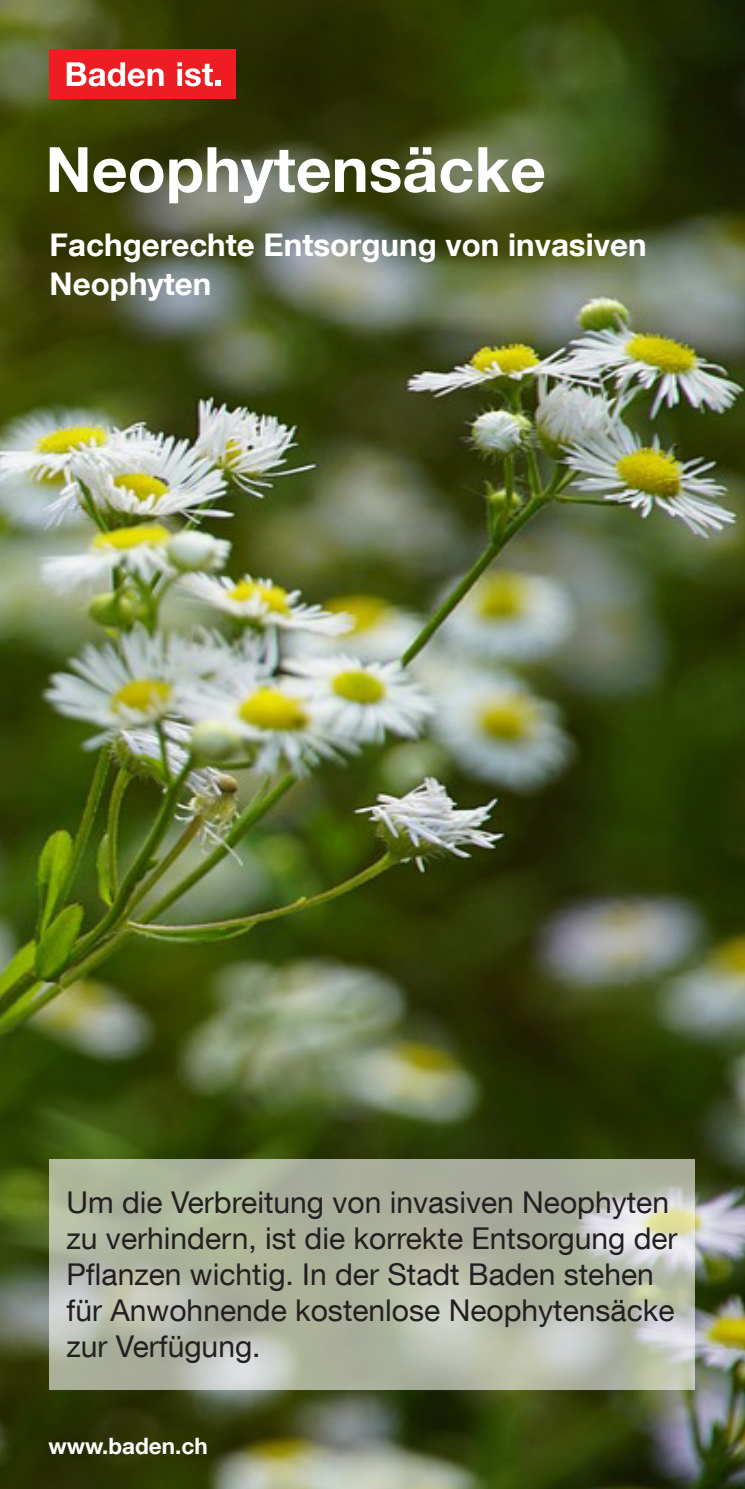
<style>
.page{position:relative;width:745px;height:1489px;background:#fff}
.page>*{position:absolute;margin:0;border:0;box-sizing:border-box;transform-origin:0 0}
.t1{font:700 62.5px "Helvetica Neue LT Com";color:#fff}
.t2{font:700 31.25px/39px "Helvetica Neue LT Com";color:#fff}
.t3{font:30px/36px "Helvetica Neue LT Com";color:#231f20}
.t4{font:700 22.5px "Helvetica Neue LT Com";color:#fff}
</style>
<div class="page">
<img style="left:0;top:0;width:744px;height:1488px">
<svg style="left:50px;top:1159px;width:644px;height:230px;background:#b3b9a6"></svg>
<div style="left:50px;top:50px;width:186px;height:49px;background:#ee1d23"></div>
<svg style="left:67px;top:62px;width:96px;height:24px"></svg>
<svg style="left:177px;top:62px;width:43px;height:24px"></svg>
<p class="t1" style="left:45px;top:130px;width:502px">Neophytensäcke</p>
<p class="t2" style="left:50px;top:224px;width:598px">Fachgerechte Entsorgung von invasiven<br>Neophyten</p>
<p class="t3" style="left:66px;top:1183px;width:612px">Um die Verbreitung von invasiven Neophyten zu verhindern, ist die korrekte Entsorgung der Pflanzen wichtig. In der Stadt Baden stehen für Anwohnende kostenlose Neophytensäcke zur Verfügung.</p>
<p class="t4" style="left:48px;top:1431px;width:161px">www.baden.ch</p>
</div>
